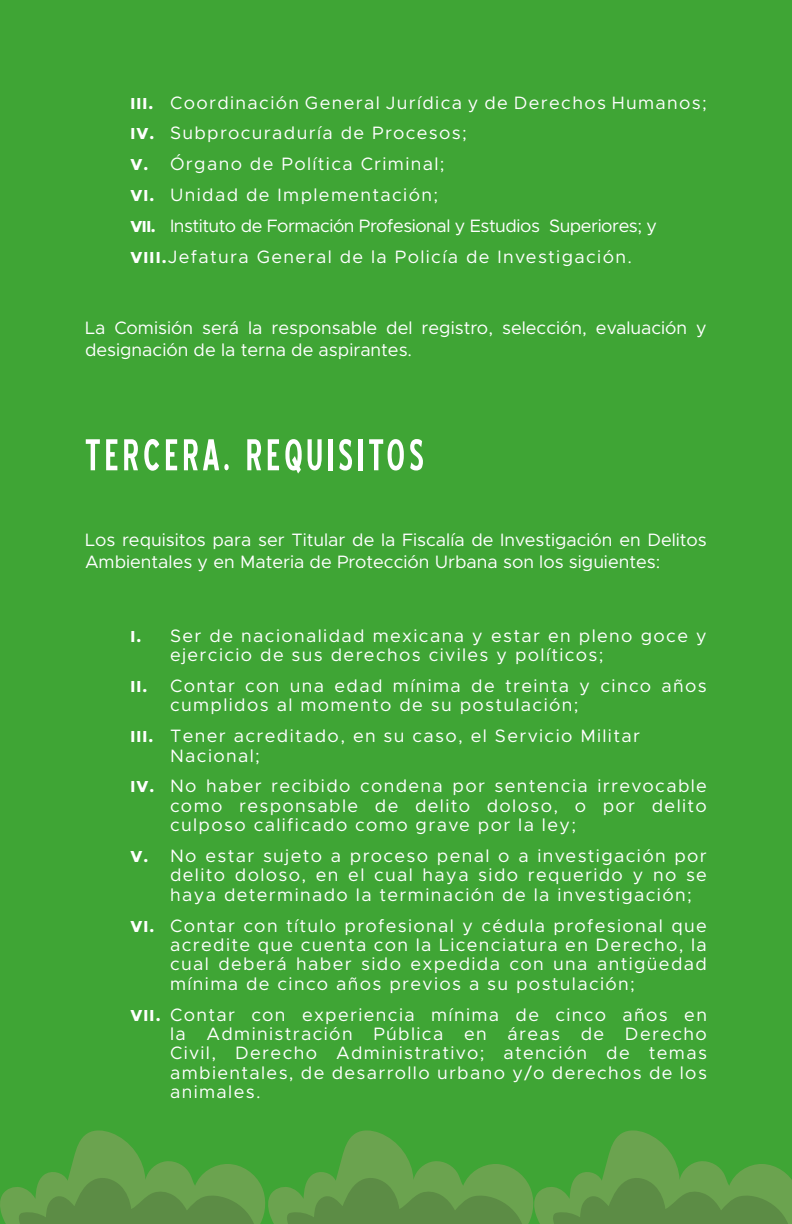
<style>
.page{position:relative;width:792px;height:1224px;background:#3fa535}
.page>*{position:absolute;margin:0;border:0;box-sizing:border-box;transform-origin:0 0}
.t1{font:56px "Blue Highway Condensed";letter-spacing:.075em;color:#fff}
.t2{font:18px/19.4px "Metropolis";letter-spacing:.075em;color:#fff}
.t3{font:18px/22px "Metropolis";color:#fff}
.s1{font-weight:800;font-size:16px}
</style>
<div class="page">
<svg style="left:0;top:1130px;width:792px;height:94px"></svg>
<p class="t2" style="left:130px;top:87px;width:578px;line-height:30.8px"><span class="s1">III.</span> Coordinación General Jurídica y de Derechos Humanos; <span class="s1">IV.</span> Subprocuraduría de Procesos;<br><span class="s1">V.</span> Órgano de Política Criminal;<br><span class="s1">VI.</span> Unidad de Implementación;<br><span class="s1">VII.</span> Instituto de Formación Profesional y Estudios Superiores; y <span class="s1">VIII.</span>Jefatura General de la Policía de Investigación.</p>
<p class="t3" style="left:85px;top:317px;width:623px">La Comisión será la responsable del registro, selección, evaluación y designación de la terna de aspirantes.</p>
<h1 class="t1" style="left:85px;top:431px;width:340px">TERCERA. REQUISITOS</h1>
<p class="t3" style="left:85px;top:529px;width:623px">Los requisitos para ser Titular de la Fiscalía de Investigación en Delitos<br>Ambientales y en Materia de Protección Urbana son los siguientes:</p>
<p class="t2" style="left:170px;top:626px;width:538px;text-indent:-40px"><span class="s1">I.</span> Ser de nacionalidad mexicana y estar en pleno goce y ejercicio de sus derechos civiles y políticos;</p>
<p class="t2" style="left:170px;top:676px;width:538px;text-indent:-40px"><span class="s1">II.</span> Contar con una edad mínima de treinta y cinco años cumplidos al momento de su postulación;</p>
<p class="t2" style="left:170px;top:726px;width:471px;text-indent:-40px"><span class="s1">III.</span> Tener acreditado, en su caso, el Servicio Militar<br>Nacional;</p>
<p class="t2" style="left:170px;top:776px;width:538px;text-align:justify;text-indent:-40px"><span class="s1">IV.</span> No haber recibido condena por sentencia irrevocable como responsable de delito doloso, o por delito culposo calificado como grave por la ley;</p>
<p class="t2" style="left:170px;top:846px;width:538px;text-align:justify;text-indent:-40px"><span class="s1">V.</span> No estar sujeto a proceso penal o a investigación por delito doloso, en el cual haya sido requerido y no se haya determinado la terminación de la investigación;</p>
<p class="t2" style="left:170px;top:916px;width:538px;text-align:justify;text-indent:-40px"><span class="s1">VI.</span> Contar con título profesional y cédula profesional que acredite que cuenta con la Licenciatura en Derecho, la cual deberá haber sido expedida con una antigüedad mínima de cinco años previos a su postulación;</p>
<p class="t2" style="left:170px;top:1005px;width:538px;text-align:justify;text-indent:-40px"><span class="s1">VII.</span> Contar con experiencia mínima de cinco años en la Administración Pública en áreas de Derecho Civil, Derecho Administrativo; atención de temas ambientales, de desarrollo urbano y/o derechos de los animales.</p>
</div>
